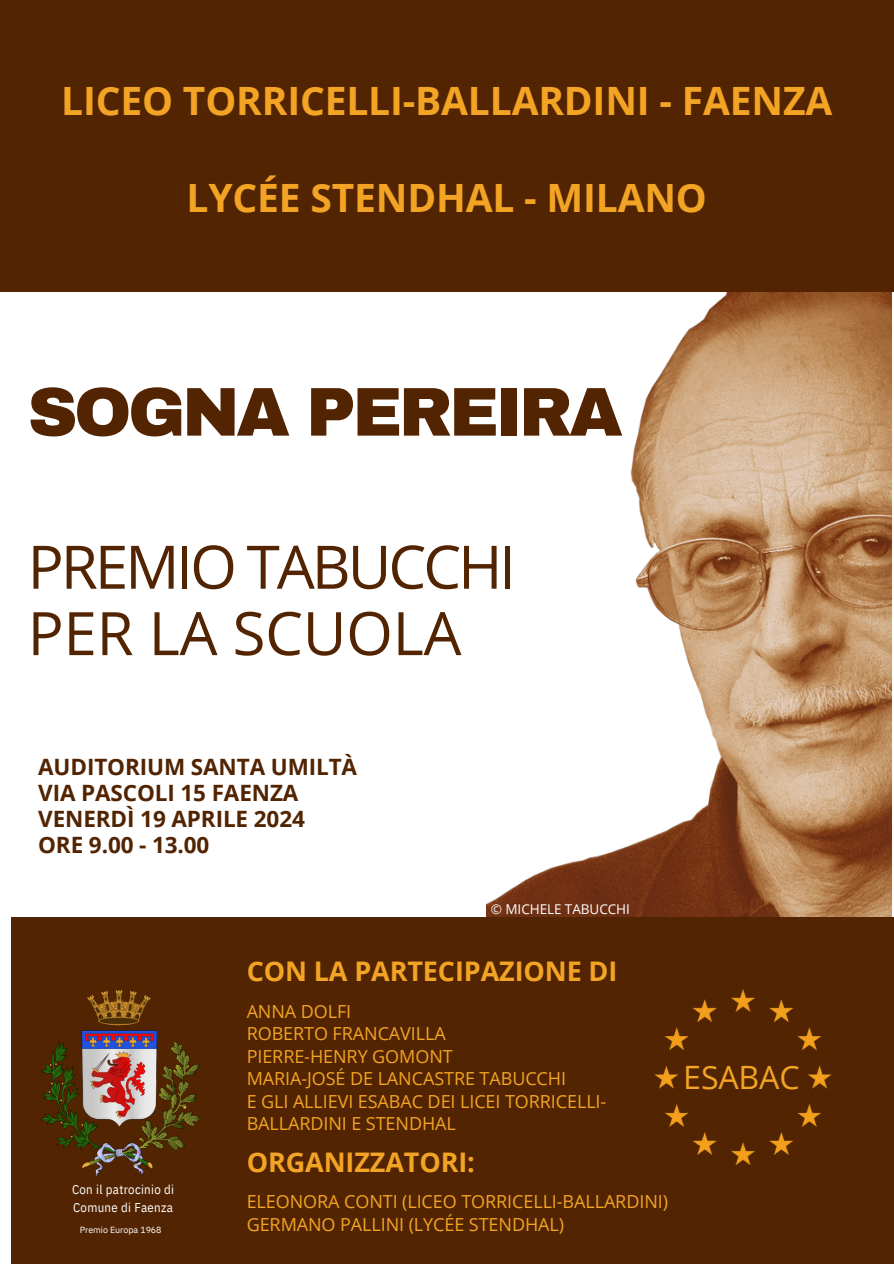
<style>
.page{position:relative;width:894px;height:1264px;background:#fff}
.page>*{position:absolute;margin:0;border:0;box-sizing:border-box;transform-origin:0 0}
.t1{font:900 69px "Archivo";letter-spacing:-.05em;color:#522402}
.t2{font:60px/66.3px "Open Sans";letter-spacing:-.05em;color:#522402}
.t3{font:700 39px "Open Sans";letter-spacing:-.005em;color:#f3a424}
.t4{font:32.1px "Open Sans";letter-spacing:-.005em;color:#f3a424}
.t5{font:700 27px "Open Sans";letter-spacing:-.005em;color:#f3a424}
.t6{font:700 22.5px/25.8px "Open Sans";letter-spacing:-.005em;color:#522402}
.t7{font:18px/22.5px "Open Sans";letter-spacing:-.005em;color:#f3a424}
.t8{font:13.5px "Open Sans";letter-spacing:-.005em;color:#fff}
.t9{font:12.75px "IBM Plex Sans Cond";letter-spacing:.025em;color:#fff}
.t10{font:8.85px "IBM Plex Sans";letter-spacing:-.005em;color:#fff}
</style>
<div class="page">
<img style="left:486px;top:291px;width:404px;height:626px">
<div style="left:0;top:0;width:893px;height:291px;background:#522402"></div>
<div style="left:11px;top:917px;width:882px;height:346px;background:#522402"></div>
<img style="left:654px;top:989px;width:178px;height:176px">
<img style="left:87px;top:990px;width:64px;height:36px">
<img style="left:40px;top:1030px;width:161px;height:147px">
<p class="t3" style="left:61px;top:73px;width:772px">LICEO TORRICELLI-BALLARDINI - FAENZA</p>
<p class="t3" style="left:186px;top:170px;width:522px">LYCÉE STENDHAL - MILANO</p>
<h1 class="t1" style="left:28px;top:375px;width:596px">SOGNA PEREIRA</h1>
<h2 class="t2" style="left:28px;top:532px;width:490px">PREMIO TABUCCHI<br>PER LA SCUOLA</h2>
<p class="t6" style="left:38px;top:753px;width:320px">AUDITORIUM SANTA UMILTÀ<br>VIA PASCOLI 15 FAENZA<br>VENERDÌ 19 APRILE 2024<br>ORE 9.00 - 13.00</p>
<p class="t9" style="left:72px;top:1181px;width:103px">Con il patrocinio di</p>
<h4 class="t9" style="left:73px;top:1198px;width:101px">Comune di Faenza</h4>
<p class="t10" style="left:80px;top:1223px;width:83px">Premio Europa 1968</p>
<p class="t8" style="left:490px;top:899px;width:140px">© MICHELE TABUCCHI</p>
<p class="t5" style="left:246px;top:951px;width:372px">CON LA PARTECIPAZIONE DI</p>
<p class="t7" style="left:246px;top:999px;width:106px">ANNA DOLFI</p>
<p class="t7" style="left:246px;top:1021px;width:200px">ROBERTO FRANCAVILLA</p>
<p class="t7" style="left:246px;top:1044px;width:207px">PIERRE-HENRY GOMONT</p>
<p class="t7" style="left:246px;top:1066px;width:321px">MARIA-JOSÉ DE LANCASTRE TABUCCHI</p>
<p class="t7" style="left:246px;top:1089px;width:361px">E GLI ALLIEVI ESABAC DEI LICEI TORRICELLI-<br>BALLARDINI E STENDHAL</p>
<h6 class="t5" style="left:246px;top:1142px;width:230px">ORGANIZZATORI:</h6>
<h5 class="t7" style="left:246px;top:1189px;width:423px">ELEONORA CONTI (LICEO TORRICELLI-BALLARDINI)<br>GERMANO PALLINI (LYCÉE STENDHAL)</h5>
<p class="t4" style="left:683px;top:1054px;width:118px">ESABAC</p>
</div>
